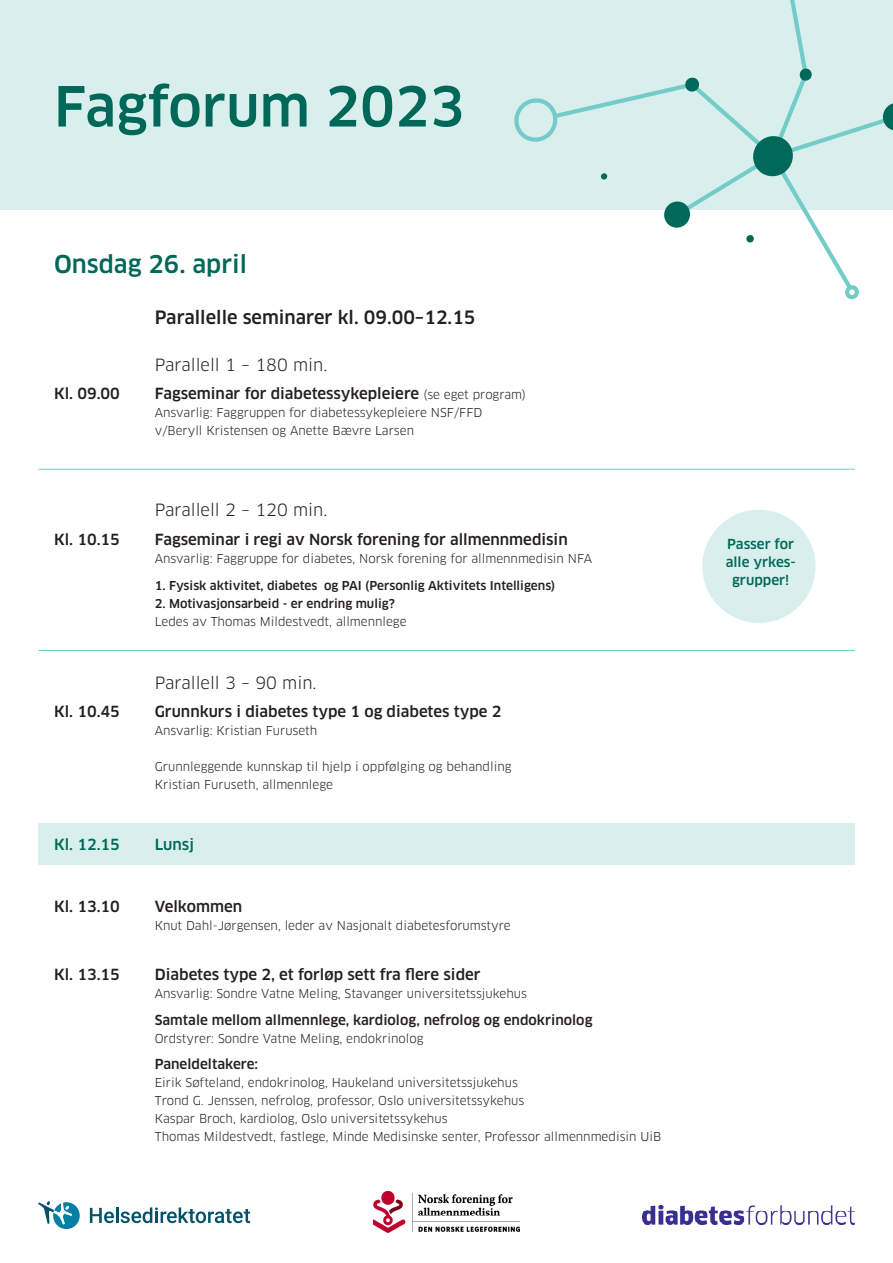
<style>
.page{position:relative;width:893px;height:1263px;background:#fff}
.page>*{position:absolute;margin:0;border:0;box-sizing:border-box;transform-origin:0 0}
.t1{font:500 54px "Clan OT";color:#006858}
.Tittel_dag{font:500 24px "Clan OT";color:#006858}
.Tittel_hendelse_tema{font:500 18px "Clan OT";color:#231f20}
.Tittel_hendelse_tema-2{font:16.5px "Clan OT";color:#231f20}
.Tittel_hendelse_tema-3{font:500 15px "Clan OT";color:#231f20}
.Tittel_hendelse_tema-4{font:500 15px "Clan OT";color:#006959}
.Brødtekst{font:500 13.5px "Clan OT";color:#231f20}
.Tittel_dag-2{font:500 13.5px/18px "Clan OT";color:#006858;text-align:center}
.Brødtekst-2{font:12px/18px "Clan OT";color:#231f20}
.Brødtekst-3{font:500 12px "Clan OT";color:#231f20}
.s1{font-weight:400;font-size:12px}
.s2{font-weight:500}
</style>
<div class="page">
<svg style="left:38px;top:1201px;width:42px;height:28px"></svg>
<svg style="left:90px;top:1207px;width:160px;height:16px"></svg>
<img style="left:643px;top:1205px;width:212px;height:20px">
<img style="left:374px;top:1191px;width:145px;height:41px">
<div style="left:0;top:0;width:893px;height:209px;background:#d9efee"></div>
<svg style="left:511px;top:0;width:382px;height:300px"></svg>
<div style="left:38px;top:823px;width:817px;height:41px;background:#d9efee"></div>
<hr style="left:38px;top:469px;width:817px;height:1px;background:#73ccc7">
<hr style="left:38px;top:650px;width:817px;height:1px;background:#73ccc7">
<div style="left:702px;top:510px;width:113px;height:113px;background:#d9efee;border-radius:50%"></div>
<p class="t1" style="left:54px;top:75px;width:412px">Fagforum 2023</p>
<p class="Tittel_dag" style="left:54px;top:250px;width:195px">Onsdag 26. april</p>
<p class="Tittel_hendelse_tema" style="left:155px;top:306px;width:322px">Parallelle seminarer kl. 09.00–12.15</p>
<p class="Tittel_hendelse_tema-2" style="left:155px;top:355px;width:174px">Parallell 1 – 180 min.</p>
<p class="Tittel_hendelse_tema-3" style="left:54px;top:384px;width:67px">Kl. 09.00</p>
<p class="Tittel_hendelse_tema-3" style="left:155px;top:384px;width:373px">Fagseminar for diabetessykepleiere <span class="s1">(se eget program)</span></p>
<p class="Brødtekst-2" style="left:155px;top:403px;width:329px">Ansvarlig: Faggruppen for diabetessykepleiere NSF/FFD v/Beryll Kristensen og Anette Bævre Larsen</p>
<p class="Tittel_hendelse_tema-2" style="left:155px;top:500px;width:174px">Parallell 2 – 120 min.</p>
<p class="Tittel_hendelse_tema-3" style="left:54px;top:531px;width:67px">Kl. 10.15</p>
<p class="Tittel_hendelse_tema-3" style="left:155px;top:531px;width:414px">Fagseminar i regi av Norsk forening for allmennmedisin</p>
<p class="Brødtekst-2" style="left:155px;top:550px;width:439px">Ansvarlig: Faggruppe for diabetes, Norsk forening for allmennmedisin NFA</p>
<p class="Brødtekst-3" style="left:155px;top:578px;width:402px">1. Fysisk aktivitet, diabetes og PAI (Personlig Aktivitets Intelligens)</p>
<p class="Brødtekst-2" style="left:155px;top:594px;width:253px"><span class="s2">2. Motivasjonsarbeid - er endring mulig?<br></span>Ledes av Thomas Mildestvedt, allmennlege</p>
<p class="Tittel_hendelse_tema-2" style="left:155px;top:673px;width:163px">Parallell 3 – 90 min.</p>
<p class="Tittel_hendelse_tema-3" style="left:54px;top:703px;width:67px">Kl. 10.45</p>
<p class="Tittel_hendelse_tema-3" style="left:155px;top:703px;width:348px">Grunnkurs i diabetes type 1 og diabetes type 2</p>
<p class="Brødtekst-2" style="left:155px;top:722px;width:164px">Ansvarlig: Kristian Furuseth</p>
<p class="Brødtekst-2" style="left:155px;top:758px;width:358px">Grunnleggende kunnskap til hjelp i oppfølging og behandling<br>Kristian Furuseth, allmennlege</p>
<p class="Tittel_hendelse_tema-4" style="left:54px;top:835px;width:67px">Kl. 12.15</p>
<p class="Tittel_hendelse_tema-4" style="left:155px;top:835px;width:41px">Lunsj</p>
<p class="Tittel_hendelse_tema-3" style="left:54px;top:898px;width:67px">Kl. 13.10</p>
<p class="Tittel_hendelse_tema-3" style="left:54px;top:966px;width:67px">Kl. 13.15</p>
<p class="Tittel_hendelse_tema-3" style="left:155px;top:898px;width:89px">Velkommen</p>
<p class="Brødtekst-2" style="left:155px;top:917px;width:357px">Knut Dahl-Jørgensen, leder av Nasjonalt diabetesforumstyre</p>
<p class="Tittel_hendelse_tema-3" style="left:155px;top:966px;width:327px">Diabetes type 2, et forløp sett fra flere sider</p>
<p class="Brødtekst-2" style="left:155px;top:985px;width:374px">Ansvarlig: Sondre Vatne Meling, Stavanger universitetssjukehus</p>
<p class="Brødtekst" style="left:155px;top:1012px;width:439px">Samtale mellom allmennlege, kardiolog, nefrolog og endokrinolog</p>
<p class="Brødtekst-2" style="left:155px;top:1029px;width:270px">Ordstyrer: Sondre Vatne Meling, endokrinolog</p>
<p class="Brødtekst" style="left:155px;top:1056px;width:105px">Paneldeltakere:</p>
<p class="Brødtekst-2" style="left:155px;top:1074px;width:508px">Eirik Søfteland, endokrinolog, Haukeland universitetssjukehus<br>Trond G. Jenssen, nefrolog, professor, Oslo universitetssykehus<br>Kaspar Broch, kardiolog, Oslo universitetssykehus<br>Thomas Mildestvedt, fastlege, Minde Medisinske senter, Professor allmennmedisin UiB</p>
<p class="Tittel_dag-2" style="left:726px;top:535px;width:72px">Passer for alle yrkes&shy;grupper!</p>
</div>
